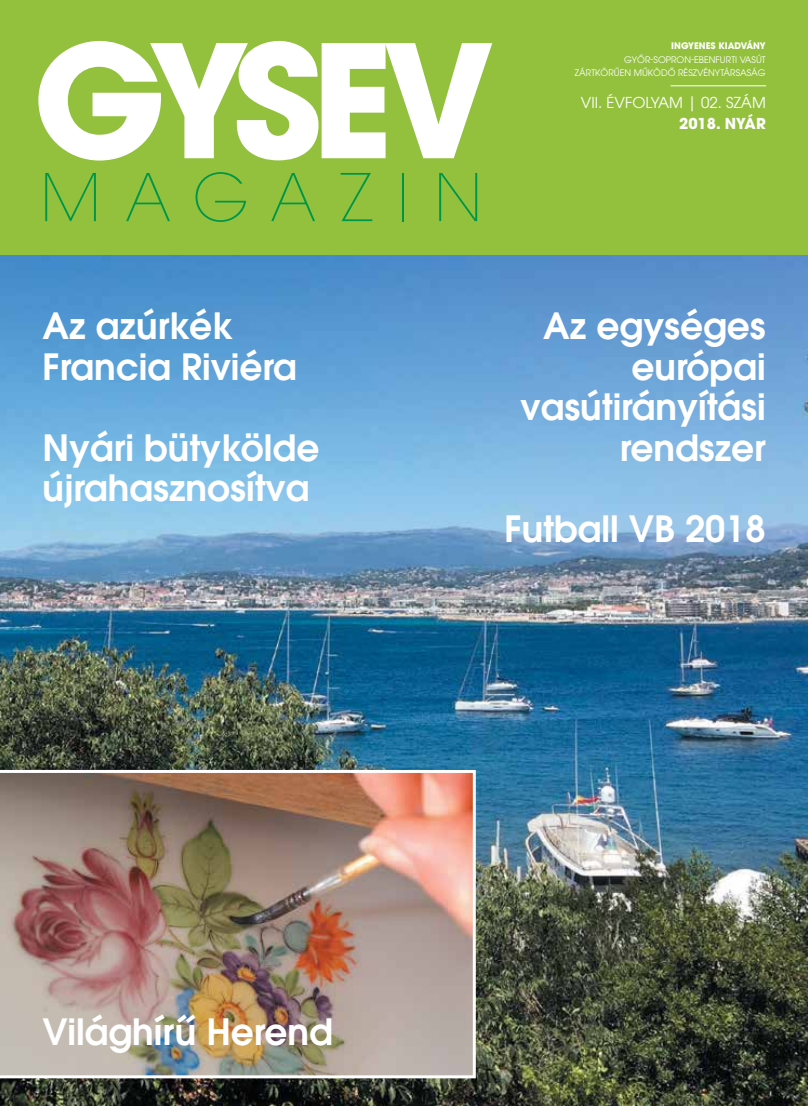
<style>
.page{position:relative;width:808px;height:1106px;background:#fff}
.page>*{position:absolute;margin:0;border:0;box-sizing:border-box;transform-origin:0 0}
.t1{font:700 155.55px "ITC Avant Garde Pro";letter-spacing:-.085em;color:#fff}
.t2{font:200 65.1px "ITC Avant Garde Pro";letter-spacing:.38em;color:#009648}
.t3{font:600 36px/40.5px "ITC Avant Garde Pro";color:#fff}
.t4{font:15px "ITC Avant Garde Pro";color:#fff}
.t5{font:700 15px "ITC Avant Garde Pro";color:#fff}
.t6{font:9px/13.5px "ITC Avant Garde Pro";color:#fff}
.t7{font:700 9px "ITC Avant Garde Pro";color:#fff}
</style>
<div class="page">
<div style="left:0;top:0;width:808px;height:256px;background:#93c13e"></div>
<img style="left:0;top:256px;width:808px;height:850px">
<hr style="left:671px;top:85px;width:95px;height:1px;background:#fff">
<img style="left:0;top:770px;width:476px;height:308px">
<h1 class="t1" style="left:33px;top:-3px;width:463px">GYSEV</h1>
<h2 class="t2" style="left:40px;top:156px;width:443px">MAGAZIN</h2>
<p class="t7" style="left:671px;top:40px;width:17px">INGYE</p>
<p class="t7" style="left:699px;top:40px;width:68px">NES KIADVÁNY</p>
<p class="t6" style="left:575px;top:53px;width:192px;text-indent:49px">GYŐR-SOPRON-EBENFURTI VASÚT<br>ZÁRTKÖRŰEN MŰKÖDŐ RÉSZVÉNYTÁRSAS</p>
<p class="t6" style="left:751px;top:66px;width:14px">ÁG</p>
<p class="t4" style="left:581px;top:93px;width:186px">VII. ÉVFOLYAM | 02. SZÁM</p>
<p class="t5" style="left:679px;top:113px;width:88px">2018. NYÁR</p>
<p class="t3" style="left:43px;top:305px;width:256px">Az azúrkék<br>Francia Riviéra</p>
<p class="t3" style="left:43px;top:427px;width:278px">Nyári bütykölde újrahasznosítva</p>
<p class="t3" style="left:520px;top:305px;width:247px;text-align:right">Az egységes európai vasútirányítási rendszer</p>
<p class="t3" style="left:504px;top:508px;width:263px">Futball VB 2018</p>
<p class="t3" style="left:43px;top:1011px;width:292px">Világhírű Herend</p>
</div>
